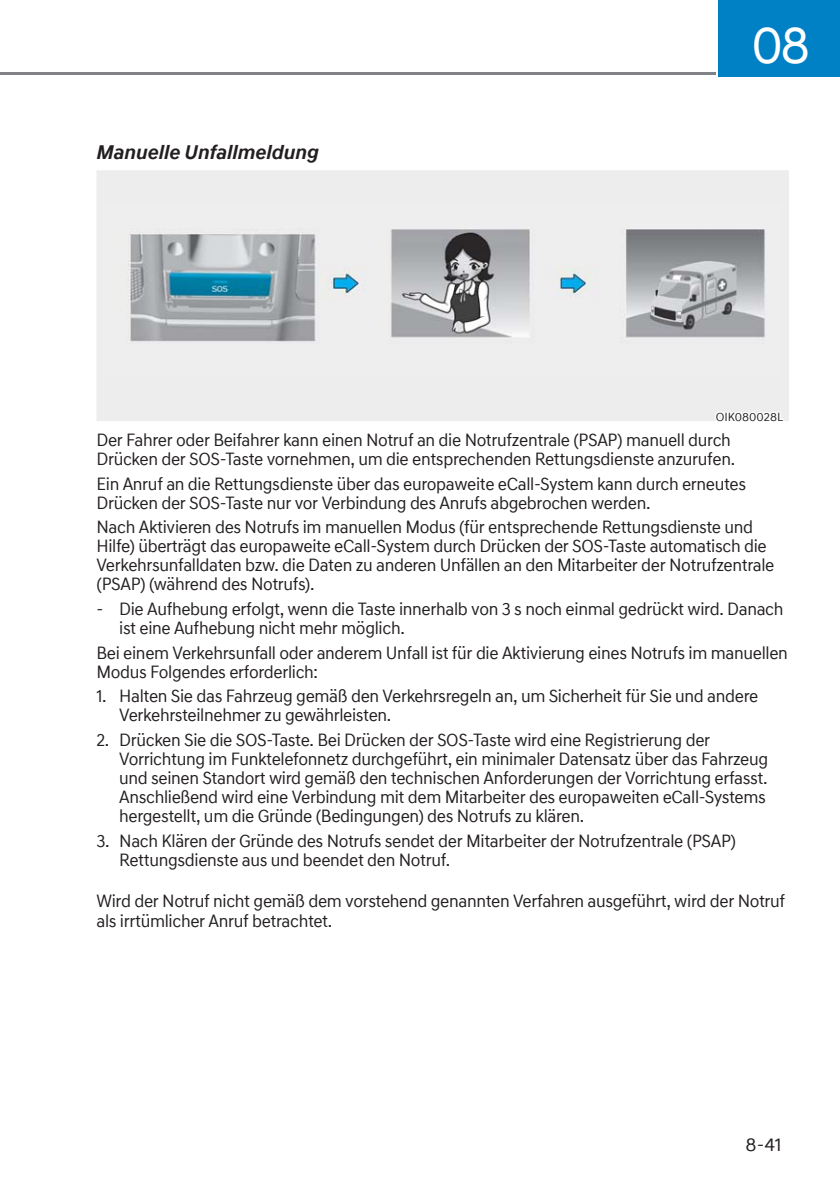
<style>
.page{position:relative;width:840px;height:1191px;background:#fff}
.page>*{position:absolute;margin:0;border:0;box-sizing:border-box;transform-origin:0 0}
.t1{font:52px "Genesis Sans Head Office";color:#fff;scale:.9 1}
.t2{font:italic 700 20px "Genesis Sans Text Office";color:#231f20}
.t3{font:19px "Genesis Sans Text Office";color:#231f20}
.t4{font:18px/19px "Genesis Sans Text Office";letter-spacing:-.02em;color:#231f20;scale:.95 1}
.t5{font:12px "Genesis Sans Text Office";color:#231f20}
</style>
<div class="page">
<div style="left:717px;top:0;width:122px;height:77px;background:#0081c6"></div>
<hr style="left:0;top:73px;width:714px;height:2px;background:#808285">
<div style="left:97px;top:170px;width:691px;height:251px;background:#ededee"></div>
<img style="left:104px;top:205px;width:676px;height:170px">
<svg style="left:712px;top:409px;width:73px;height:12px"></svg>
<p class="t2" style="left:96px;top:140px;width:224px">Manuelle Unfallmeldung</p>
<h1 class="t1" style="left:751px;top:16px;width:65px">08</h1>
<p class="t5" style="left:715px;top:410px;width:69px">OIK080028L</p>
<p class="t4" style="left:96px;top:431px;width:673px">Der Fahrer oder Beifahrer kann einen Notruf an die Notrufzentrale (PSAP) manuell durch<br>Drücken der SOS-Taste vornehmen, um die entsprechenden Rettungsdienste anzurufen.</p>
<p class="t4" style="left:96px;top:474px;width:685px">Ein Anruf an die Rettungsdienste über das europaweite eCall-System kann durch erneutes<br>Drücken der SOS-Taste nur vor Verbindung des Anrufs abgebrochen werden.</p>
<p class="t4" style="left:96px;top:518px;width:714px">Nach Aktivieren des Notrufs im manuellen Modus (für entsprechende Rettungsdienste und Hilfe) überträgt das europaweite eCall-System durch Drücken der SOS-Taste automatisch die Verkehrsunfalldaten bzw. die Daten zu anderen Unfällen an den Mitarbeiter der Notrufzentrale (PSAP) (während des Notrufs).</p>
<p class="t4" style="left:119px;top:600px;width:700px;text-indent:-23px">- Die Aufhebung erfolgt, wenn die Taste innerhalb von 3 s noch einmal gedrückt wird. Danach ist eine Aufhebung nicht mehr möglich.</p>
<p class="t4" style="left:96px;top:643px;width:729px">Bei einem Verkehrsunfall oder anderem Unfall ist für die Aktivierung eines Notrufs im manuellen<br>Modus Folgendes erforderlich:</p>
<p class="t4" style="left:119px;top:687px;width:674px;text-indent:-23px">1. Halten Sie das Fahrzeug gemäß den Verkehrsregeln an, um Sicherheit für Sie und andere<br>Verkehrsteilnehmer zu gewährleisten.</p>
<p class="t4" style="left:119px;top:731px;width:684px;text-indent:-23px">2. Drücken Sie die SOS-Taste. Bei Drücken der SOS-Taste wird eine Registrierung der Vorrichtung im Funktelefonnetz durchgeführt, ein minimaler Datensatz über das Fahrzeug und seinen Standort wird gemäß den technischen Anforderungen der Vorrichtung erfasst.<br>Anschließend wird eine Verbindung mit dem Mitarbeiter des europaweiten eCall-Systems hergestellt, um die Gründe (Bedingungen) des Notrufs zu klären.</p>
<p class="t4" style="left:119px;top:832px;width:650px;text-indent:-23px">3. Nach Klären der Gründe des Notrufs sendet der Mitarbeiter der Notrufzentrale (PSAP)<br>Rettungsdienste aus und beendet den Notruf.</p>
<p class="t4" style="left:96px;top:892px;width:726px">Wird der Notruf nicht gemäß dem vorstehend genannten Verfahren ausgeführt, wird der Notruf als irrtümlicher Anruf betrachtet.</p>
<p class="t3" style="left:745px;top:1133px;width:37px">8-41</p>
</div>
